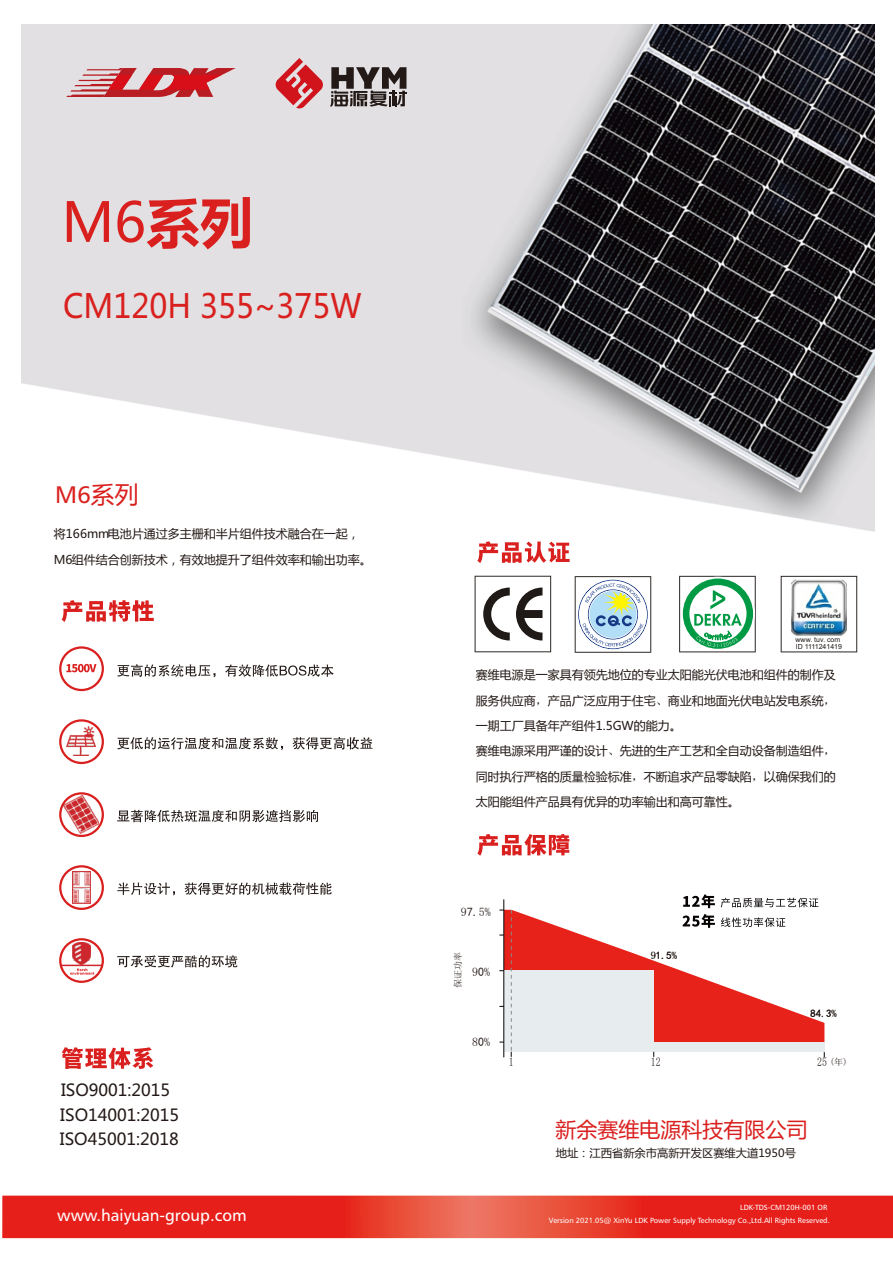
<style>
.page{position:relative;width:893px;height:1263px;background:#fff}
.page>*{position:absolute;margin:0;border:0;box-sizing:border-box;transform-origin:0 0}
.t1{font:54px "Microsoft Ya Hei";color:#d9201e}
.t2{font:33px "Microsoft Ya Hei";color:#d9201e;scale:.93 1}
.t3{font:700 33px "Microsoft Ya Hei";color:#d9201e}
.t4{font:24px "Humanist 777 BT Roman B";color:#d9201e}
.t5{font:21px "Microsoft Ya Hei";color:#d9201e}
.t6{font:16.5px "Microsoft Ya Hei";color:#231916}
.t7{font:16.5px "Humanist 777 BT Roman B";color:#fff}
.t8{font:12.3px "Sim Sun";color:#231916;scale:.79 1}
.t9{font:12px/25.3px "Microsoft Ya Hei";color:#231916}
.t10{font:12px "Sim Sun";color:#231916}
.t11{font:11.25px "Microsoft Ya Hei";color:#231916}
.t12{font:10.5px "Sim Sun";color:#231916}
.t13{font:10.5px "Sim Hei";color:#231916}
.t14{font:9px "Sim Sun";color:#231916}
.t15{font:7.5px "Humanist 777 BT Roman B";color:#fff}
.t16{font:7.05px/7.8px "Arial";color:#1f1a17}
.s1{font-weight:700}
.s2{font-family:"Microsoft Ya Hei"}
.s3{font-family:"Sim Sun"}
.s4{font-family:"Sim Hei"}
</style>
<div class="page">
<svg style="left:62px;top:1047px;width:91px;height:22px"></svg>
<svg style="left:477px;top:834px;width:92px;height:22px"></svg>
<svg style="left:477px;top:556px;width:93px;height:7px"></svg>
<svg style="left:62px;top:600px;width:92px;height:22px"></svg>
<svg style="left:499px;top:894px;width:326px;height:163px"></svg>
<img style="left:22px;top:25px;width:852px;height:531px">
<svg style="left:66px;top:68px;width:170px;height:29px;background:#d17277"></svg>
<svg style="left:275px;top:58px;width:49px;height:51px;background:#da868b"></svg>
<svg style="left:330px;top:67px;width:76px;height:40px;background:#756f6e"></svg>
<svg style="left:475px;top:576px;width:76px;height:76px"></svg>
<svg style="left:575px;top:576px;width:76px;height:77px"></svg>
<svg style="left:781px;top:576px;width:76px;height:76px"></svg>
<img style="left:791px;top:580px;width:55px;height:56px">
<svg style="left:2px;top:1195px;width:891px;height:43px;background:#e8332a"></svg>
<svg style="left:136px;top:664px;width:198px;height:11px"></svg>
<svg style="left:333px;top:737px;width:39px;height:13px"></svg>
<svg style="left:117px;top:665px;width:215px;height:302px"></svg>
<svg style="left:66px;top:664px;width:31px;height:8px"></svg>
<div style="left:59px;top:646px;width:45px;height:45px;border:2px solid #d9201e;border-radius:50%"></div>
<div style="left:59px;top:719px;width:45px;height:45px;border:2px solid #d9201e;border-radius:50%"></div>
<img style="left:66px;top:726px;width:30px;height:30px">
<div style="left:59px;top:792px;width:45px;height:45px;border:2px solid #d9201e;border-radius:50%"></div>
<img style="left:64px;top:796px;width:35px;height:37px">
<div style="left:59px;top:865px;width:45px;height:45px;border:2px solid #d9201e;border-radius:50%"></div>
<img style="left:72px;top:871px;width:19px;height:32px">
<svg style="left:70px;top:968px;width:24px;height:7px"></svg>
<div style="left:59px;top:938px;width:45px;height:45px;border:2px solid #d9201e;border-radius:50%"></div>
<img style="left:72px;top:943px;width:18px;height:22px">
<hr style="left:61px;top:965px;width:41px;height:1px;background:#cd272d">
<svg style="left:679px;top:576px;width:77px;height:76px"></svg>
<h1 class="t1" style="left:62px;top:198px;width:194px">M6<span class="s1">系列</span></h1>
<h2 class="t3" style="left:142px;top:215px;width:67px">系列</h2>
<h2 class="t2" style="left:63px;top:291px;width:323px">CM120H 355~375W</h2>
<h3 class="t4" style="left:55px;top:485px;width:85px">M6<span class="s2">系列</span></h3>
<p class="t9" style="left:54px;top:522px;width:319px;line-height:26px">将166mm电池片通过多主栅和半片组件技术融合在一起，<br>M6组件结合创新技术，有效地提升了组件效率和输出功率。</p>
<h3 class="t6" style="left:61px;top:1082px;width:111px">ISO9001:2015</h3>
<h3 class="t6" style="left:60px;top:1107px;width:120px">ISO14001:2015</h3>
<h3 class="t6" style="left:60px;top:1131px;width:120px">ISO45001:2018</h3>
<p class="t16" style="left:796px;top:636px;width:48px">www<span class="s3">.</span>tuv<span class="s3">.</span>com<br>ID 1111241419</p>
<p class="t9" style="left:476px;top:663px;width:362px">赛维电源是一家具有领先地位的专业太阳能光伏电池和组件的制作及服务供应商<span class="s3">，</span>产品广泛应用于住宅<span class="s3">、</span>商业和地面光伏电站发电系统<span class="s3">，</span>一期工厂具备年产组件1.5GW的能力。<br>赛维电源采用严谨的设计<span class="s3">、</span>先进的生产工艺和全自动设备制造组件<span class="s3">，</span>同时执行严格的质量检验标准<span class="s3">，</span>不断追求产品零缺陷<span class="s3">，</span>以确保我们的太阳能组件产品具有优异的功率输出和高可靠性。</p>
<p class="t10" style="left:461px;top:905px;width:31px">9<span class="s4">7</span>.5%</p>
<p class="t14" style="left:453px;top:988px;width:37px;rotate:-90deg">保证功率</p>
<p class="t10" style="left:472px;top:966px;width:19px">9<span class="s4">0</span>%</p>
<p class="t10" style="left:472px;top:1036px;width:19px">8<span class="s4">0</span>%</p>
<p class="t12" style="left:651px;top:950px;width:28px">9<span class="s4">1</span>.<span class="s4">5</span>%</p>
<p class="t13" style="left:810px;top:1008px;width:28px">84.3<span class="s3">%</span></p>
<p class="t8" style="left:509px;top:1055px;width:8px">1</p>
<p class="t8" style="left:651px;top:1055px;width:14px">12</p>
<p class="t8" style="left:817px;top:1055px;width:14px">25</p>
<p class="t14" style="left:830px;top:1057px;width:19px">(年)</p>
<h3 class="t5" style="left:555px;top:1120px;width:253px">新余赛维电源科技有限公司</h3>
<p class="t11" style="left:556px;top:1147px;width:242px">地址：江西省新余市高新开发区赛维大道1950号</p>
<p class="t15" style="left:740px;top:1204px;width:89px">LDK-TDS-CM120H-001 OR</p>
<h3 class="t7" style="left:57px;top:1209px;width:191px">www.haiyuan-group.com</h3>
<p class="t15" style="left:549px;top:1217px;width:282px">Version 2021.05@ XinYu LDK Power Supply Technology Co.,Ltd.All Rights Reserved.</p>
</div>
